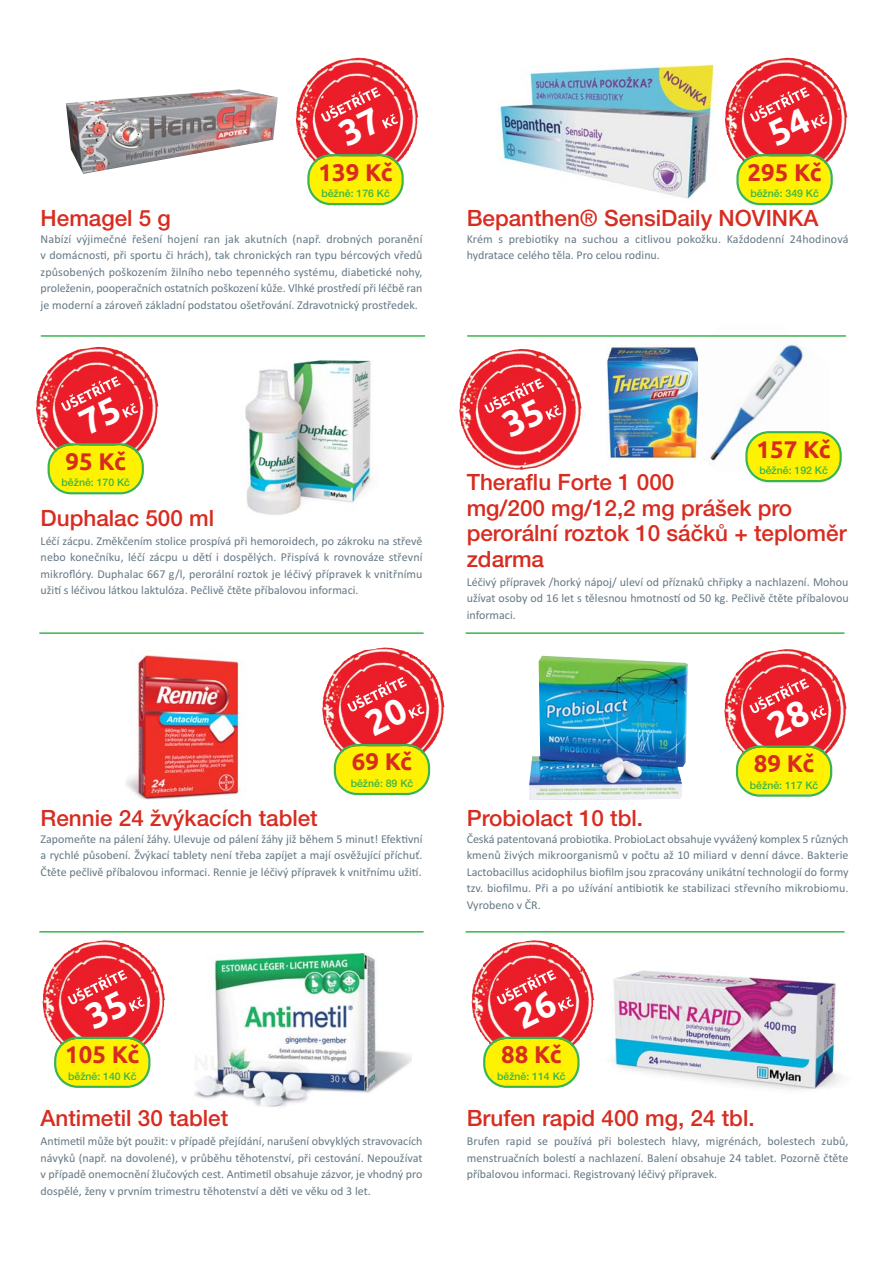
<style>
.page{position:relative;width:893px;height:1263px;background:#fff}
.page>*{position:absolute;margin:0;border:0;box-sizing:border-box;transform-origin:0 0}
.t1{font:700 24px "Ubuntu";color:#d82c20}
.t2{font:500 22.5px/25.5px "Helvetica Neue CE";color:#d82c20}
.t3{font:12px/16.5px "Calibri";color:#647883;text-align:justify}
.t4{font:500 10.5px "Helvetica Neue CE";color:#39b54a}
</style>
<div class="page">
<img style="left:66px;top:89px;width:212px;height:85px">
<img style="left:500px;top:64px;width:216px;height:135px">
<img style="left:245px;top:360px;width:128px;height:155px">
<img style="left:606px;top:345px;width:92px;height:114px">
<img style="left:710px;top:342px;width:101px;height:119px">
<img style="left:126px;top:650px;width:115px;height:150px">
<img style="left:529px;top:656px;width:159px;height:144px">
<img style="left:194px;top:953px;width:218px;height:155px">
<img style="left:594px;top:970px;width:247px;height:120px">
<hr style="left:41px;top:335px;width:384px;height:2px;background:#39b54a">
<hr style="left:467px;top:335px;width:379px;height:2px;background:#39b54a">
<hr style="left:39px;top:632px;width:385px;height:2px;background:#39b54a">
<hr style="left:466px;top:632px;width:378px;height:2px;background:#39b54a">
<hr style="left:39px;top:931px;width:385px;height:1px;background:#39b54a">
<hr style="left:466px;top:931px;width:378px;height:1px;background:#39b54a">
<img style="left:296px;top:57px;width:123px;height:100px">
<svg style="left:307px;top:154px;width:97px;height:51px;background:#e8e61e"></svg>
<img style="left:725px;top:57px;width:123px;height:100px">
<svg style="left:736px;top:154px;width:97px;height:51px;background:#e8e61e"></svg>
<img style="left:36px;top:346px;width:123px;height:122px">
<svg style="left:48px;top:443px;width:96px;height:51px;background:#e8e61c"></svg>
<img style="left:459px;top:349px;width:123px;height:121px">
<svg style="left:745px;top:431px;width:97px;height:51px;background:#e9ec24"></svg>
<img style="left:322px;top:647px;width:123px;height:122px">
<svg style="left:334px;top:744px;width:96px;height:51px;background:#e8e61c"></svg>
<img style="left:724px;top:649px;width:123px;height:121px">
<svg style="left:736px;top:745px;width:96px;height:52px;background:#e8e51f"></svg>
<img style="left:43px;top:940px;width:122px;height:122px">
<svg style="left:54px;top:1037px;width:96px;height:51px;background:#e8e71d"></svg>
<img style="left:472px;top:940px;width:122px;height:122px">
<svg style="left:483px;top:1037px;width:96px;height:51px;background:#e8e71d"></svg>
<svg style="left:321px;top:87px;width:77px;height:60px;background:#ec343e"></svg>
<svg style="left:750px;top:87px;width:77px;height:60px;background:#ec343e"></svg>
<svg style="left:61px;top:376px;width:77px;height:60px;background:#ec343e"></svg>
<svg style="left:484px;top:378px;width:78px;height:60px;background:#ec343f"></svg>
<svg style="left:347px;top:677px;width:77px;height:59px;background:#ec343e"></svg>
<svg style="left:749px;top:678px;width:78px;height:60px;background:#ec343f"></svg>
<svg style="left:68px;top:970px;width:77px;height:60px;background:#ec343e"></svg>
<svg style="left:497px;top:970px;width:77px;height:59px;background:#ec343e"></svg>
<h1 class="t1" style="left:319px;top:158px;width:76px">139 Kč</h1>
<p class="t4" style="left:321px;top:190px;width:70px">běžně: 176 Kč</p>
<h2 class="t2" style="left:41px;top:208px;width:132px">Hemagel 5 g</h2>
<p class="t3" style="left:41px;top:231px;width:383px">Nabízí výjimečné řešení hojení ran jak akutních (např. drobných poranění v domácnosti, při sportu či hrách), tak chronických ran typu bércových vředů způsobených poškozením žilního nebo tepenného systému, diabetické nohy, proleženin, pooperačních ostatních poškození kůže. Vlhké prostředí při léčbě ran je moderní a zároveň základní podstatou ošetřování. Zdravotnický prostředek.</p>
<h1 class="t1" style="left:748px;top:158px;width:76px">295 Kč</h1>
<p class="t4" style="left:750px;top:190px;width:70px">běžně: 349 Kč</p>
<h2 class="t2" style="left:467px;top:208px;width:353px">Bepanthen® SensiDaily NOVINKA</h2>
<p class="t3" style="left:467px;top:231px;width:383px">Krém s prebiotiky na suchou a citlivou pokožku. Každodenní 24hodinová hydratace celého těla. Pro celou rodinu.</p>
<h1 class="t1" style="left:66px;top:447px;width:62px">95 Kč</h1>
<p class="t4" style="left:62px;top:479px;width:70px">běžně: 170 Kč</p>
<h2 class="t2" style="left:41px;top:508px;width:175px">Duphalac 500 ml</h2>
<p class="t3" style="left:41px;top:534px;width:383px">Léčí zácpu. Změkčením stolice prospívá při hemoroidech, po zákroku na střevě nebo konečníku, léčí zácpu u dětí i dospělých. Přispívá k rovnováze střevní mikroflóry. Duphalac 667 g/l, perorální roztok je léčivý přípravek k vnitřnímu užití s léčivou látkou laktulóza. Pečlivě čtěte příbalovou informaci.</p>
<h1 class="t1" style="left:757px;top:435px;width:76px">157 Kč</h1>
<p class="t4" style="left:759px;top:467px;width:70px">běžně: 192 Kč</p>
<h2 class="t2" style="left:467px;top:472px;width:381px">Theraflu Forte 1 000<br>mg/200 mg/12,2 mg prášek pro perorální roztok 10 sáčků + teploměr zdarma</h2>
<p class="t3" style="left:467px;top:574px;width:383px">Léčivý přípravek /horký nápoj/ uleví od příznaků chřipky a nachlazení. Mohou užívat osoby od 16 let s tělesnou hmotností od 50 kg. Pečlivě čtěte příbalovou informaci.</p>
<h1 class="t1" style="left:352px;top:748px;width:62px">69 Kč</h1>
<p class="t4" style="left:351px;top:779px;width:64px">běžně: 89 Kč</p>
<h2 class="t2" style="left:41px;top:808px;width:279px">Rennie 24 žvýkacích tablet</h2>
<p class="t3" style="left:41px;top:831px;width:383px">Zapomeňte na pálení žáhy. Ulevuje od pálení žáhy již během 5 minut! Efektivní a rychlé působení. Žvýkací tablety není třeba zapíjet a mají osvěžující příchuť.<br>Čtěte pečlivě příbalovou informaci. Rennie je léčivý přípravek k vnitřnímu užití.</p>
<h1 class="t1" style="left:754px;top:750px;width:62px">89 Kč</h1>
<p class="t4" style="left:750px;top:781px;width:70px">běžně: 117 Kč</p>
<h2 class="t2" style="left:467px;top:808px;width:178px">Probiolact 10 tbl.</h2>
<p class="t3" style="left:467px;top:831px;width:383px">Česká patentovaná probiotika. ProbioLact obsahuje vyvážený komplex 5 různých kmenů živých mikroorganismů v počtu až 10 miliard v denní dávce. Bakterie Lactobacillus acidophilus biofilm jsou zpracovány unikátní technologií do formy tzv. biofilmu. Při a po užívání antibiotik ke stabilizaci střevního mikrobiomu.<br>Vyrobeno v ČR.</p>
<h1 class="t1" style="left:65px;top:1041px;width:76px">105 Kč</h1>
<p class="t4" style="left:68px;top:1072px;width:70px">běžně: 140 Kč</p>
<h2 class="t2" style="left:41px;top:1108px;width:189px">Antimetil 30 tablet</h2>
<p class="t3" style="left:41px;top:1134px;width:383px">Antimetil může být použit: v případě přejídání, narušení obvyklých stravovacích návyků (např. na dovolené), v průběhu těhotenství, při cestování. Nepoužívat v případě onemocnění žlučových cest. Antimetil obsahuje zázvor, je vhodný pro dospělé, ženy v prvním trimestru těhotenství a děti ve věku od 3 let.</p>
<h1 class="t1" style="left:501px;top:1041px;width:62px">88 Kč</h1>
<p class="t4" style="left:497px;top:1072px;width:70px">běžně: 114 Kč</p>
<h2 class="t2" style="left:467px;top:1108px;width:289px">Brufen rapid 400 mg, 24 tbl.</h2>
<p class="t3" style="left:467px;top:1134px;width:383px">Brufen rapid se používá při bolestech hlavy, migrénách, bolestech zubů, menstruačních bolestí a nachlazení. Balení obsahuje 24 tablet. Pozorně čtěte příbalovou informaci. Registrovaný léčivý přípravek.</p>
</div>
